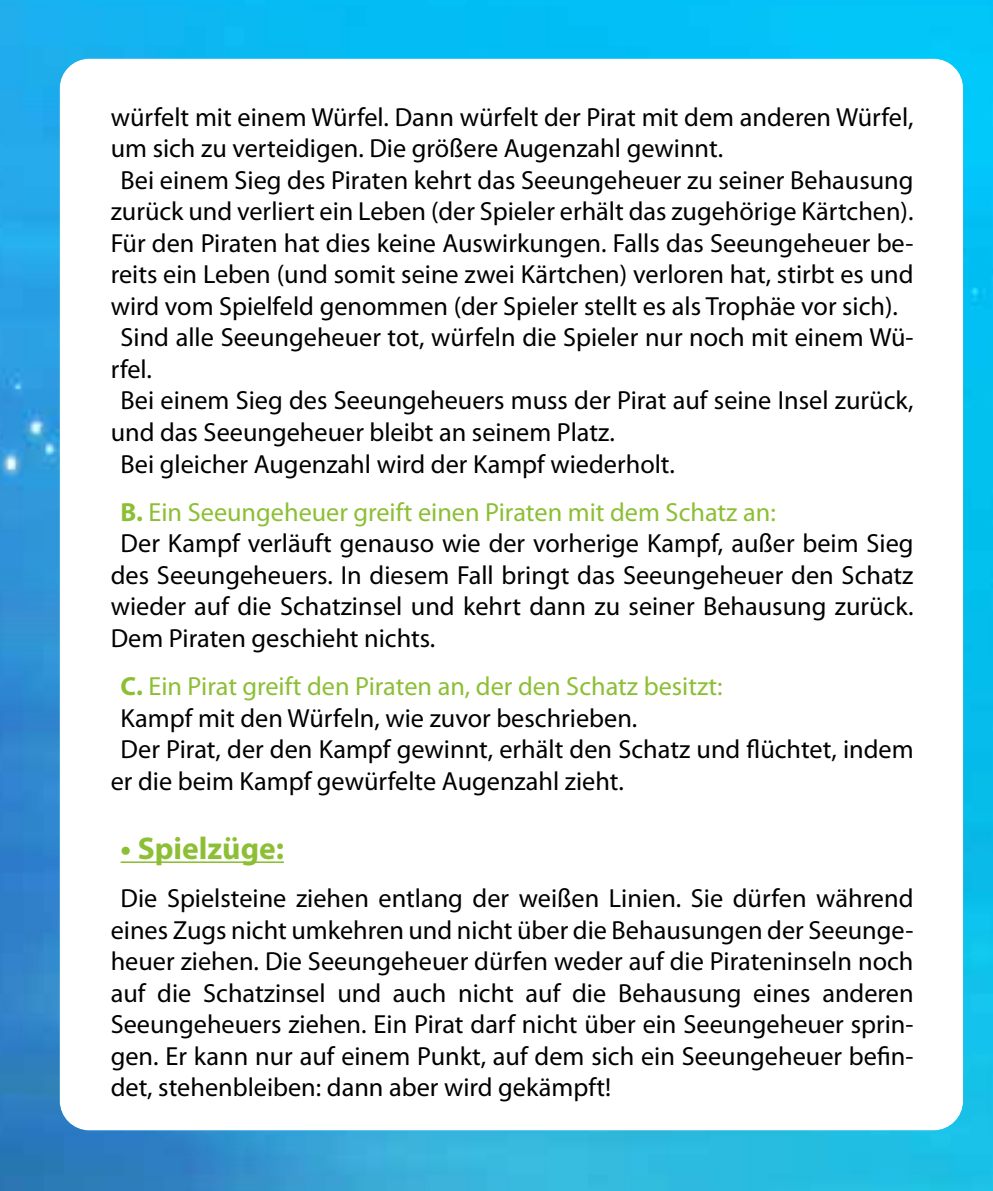
<style>
.page{position:relative;width:993px;height:1191px;background:#fff}
.page>*{position:absolute;margin:0;border:0;box-sizing:border-box;transform-origin:0 0}
.t1{font:700 31.5px "Myriad Pro";color:#8cbf35}
.t2{font:26.25px/31.5px "Myriad Pro";color:#000;text-align:justify}
.t3{font:26.25px "Myriad Pro";color:#8cbf35}
.s1{font-weight:700}
</style>
<div class="page">
<img style="left:0;top:0;width:992px;height:1191px">
<hr style="left:121px;top:861px;width:163px;height:2px;background:#8cbf35">
<p class="t2" style="left:111px;top:101px;width:804px">würfelt mit einem Würfel. Dann würfelt der Pirat mit dem anderen Würfel,</p>
<p class="t2" style="left:111px;top:132px;width:613px">um sich zu verteidigen. Die größere Augenzahl gewinnt.</p>
<p class="t2" style="left:121px;top:164px;width:794px">Bei einem Sieg des Piraten kehrt das Seeungeheuer zu seiner Behausung</p>
<p class="t2" style="left:111px;top:195px;width:804px">zurück und verliert ein Leben (der Spieler erhält das zugehörige Kärtchen).</p>
<p class="t2" style="left:111px;top:227px;width:804px">Für den Piraten hat dies keine Auswirkungen. Falls das Seeungeheuer be-</p>
<p class="t2" style="left:111px;top:258px;width:804px">reits ein Leben (und somit seine zwei Kärtchen) verloren hat, stirbt es und</p>
<p class="t2" style="left:111px;top:290px;width:788px">wird vom Spielfeld genommen (der Spieler stellt es als Trophäe vor sich).</p>
<p class="t2" style="left:121px;top:321px;width:794px">Sind alle Seeungeheuer tot, würfeln die Spieler nur noch mit einem Wü-</p>
<p class="t2" style="left:111px;top:353px;width:43px">rfel.</p>
<p class="t2" style="left:121px;top:384px;width:794px">Bei einem Sieg des Seeungeheuers muss der Pirat auf seine Insel zurück,</p>
<p class="t2" style="left:111px;top:416px;width:505px">und das Seeungeheuer bleibt an seinem Platz.</p>
<p class="t2" style="left:121px;top:447px;width:555px">Bei gleicher Augenzahl wird der Kampf wiederholt.</p>
<p class="t3" style="left:121px;top:496px;width:656px"><span class="s1">B.</span> Ein Seeungeheuer greift einen Piraten mit dem Schatz an:</p>
<p class="t2" style="left:121px;top:527px;width:794px">Der Kampf verläuft genauso wie der vorherige Kampf, außer beim Sieg</p>
<p class="t2" style="left:111px;top:559px;width:804px">des Seeungeheuers. In diesem Fall bringt das Seeungeheuer den Schatz</p>
<p class="t2" style="left:111px;top:590px;width:804px">wieder auf die Schatzinsel und kehrt dann zu seiner Behausung zurück.</p>
<p class="t2" style="left:111px;top:622px;width:326px">Dem Piraten geschieht nichts.</p>
<p class="t3" style="left:121px;top:670px;width:603px"><span class="s1">C.</span> Ein Pirat greift den Piraten an, der den Schatz besitzt:</p>
<p class="t2" style="left:121px;top:701px;width:518px">Kampf mit den Würfeln, wie zuvor beschrieben.</p>
<p class="t2" style="left:121px;top:733px;width:794px">Der Pirat, der den Kampf gewinnt, erhält den Schatz und flüchtet, indem</p>
<p class="t2" style="left:111px;top:764px;width:514px">er die beim Kampf gewürfelte Augenzahl zieht.</p>
<p class="t1" style="left:121px;top:828px;width:165px">• Spielzüge:</p>
<p class="t2" style="left:111px;top:882px;width:804px;text-indent:10px">Die Spielsteine ziehen entlang der weißen Linien. Sie dürfen während eines Zugs nicht umkehren und nicht über die Behausungen der Seeunge&shy;heuer ziehen. Die Seeungeheuer dürfen weder auf die Pirateninseln noch auf die Schatzinsel und auch nicht auf die Behausung eines anderen Seeungeheuers ziehen. Ein Pirat darf nicht über ein Seeungeheuer sprin&shy;gen. Er kann nur auf einem Punkt, auf dem sich ein Seeungeheuer befin&shy;det, stehenbleiben: dann aber wird gekämpft!</p>
</div>
